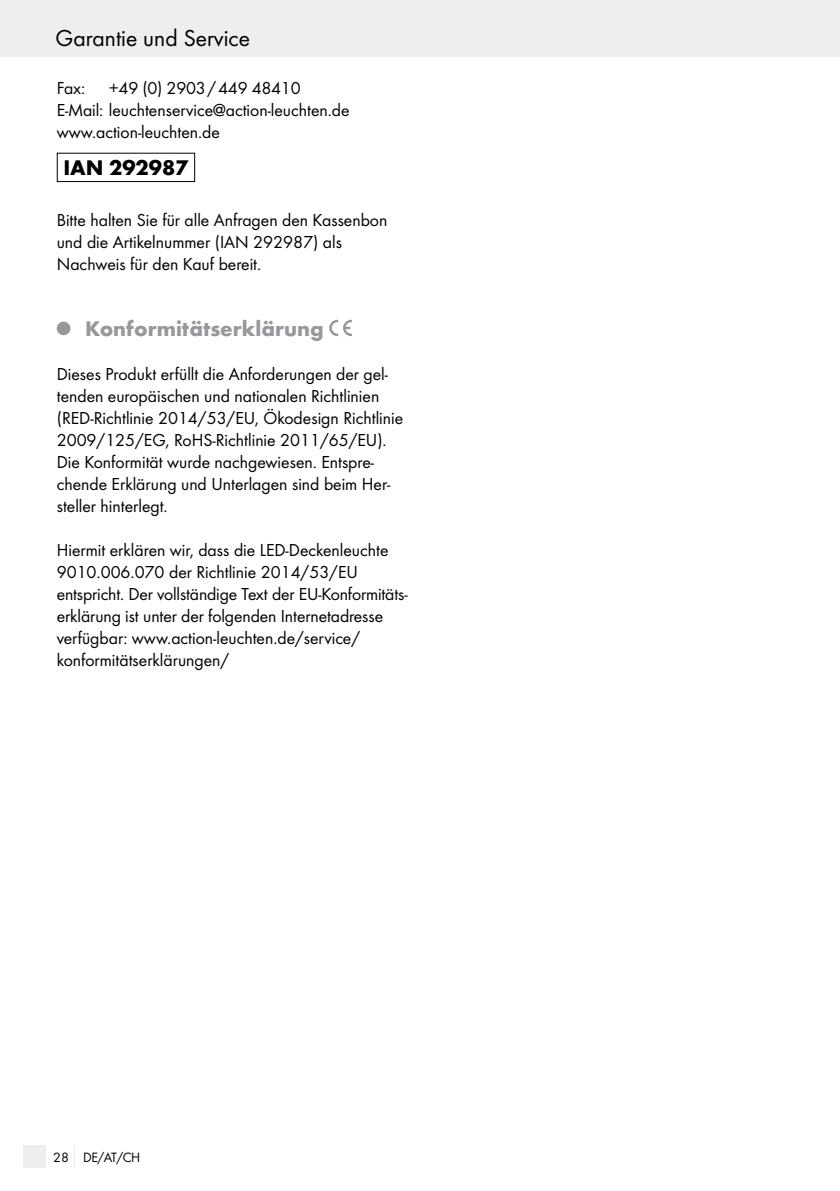
<style>
.page{position:relative;width:840px;height:1191px;background:#fff}
.page>*{position:absolute;margin:0;border:0;box-sizing:border-box;transform-origin:0 0}
.t1{font:24px "Futura Boo";color:#000}
.t2{font:700 22px "Futura";color:#97979c}
.t3{font:700 22px "Futura";color:#000}
.t4{font:18px/22px "Futura Boo";color:#000}
.t5{font:14px "Futura Boo";letter-spacing:-.03em;color:#000}
</style>
<div class="page">
<div style="left:0;top:0;width:839px;height:57px;background:#eceeef"></div>
<div style="left:23px;top:1145px;width:22px;height:23px;background:#eceeef"></div>
<svg style="left:74px;top:1146px;width:1px;height:22px"></svg>
<div style="left:57px;top:153px;width:138px;height:29px;border:1px solid #000"></div>
<div style="left:57px;top:321px;width:13px;height:14px;background:#97979c;border-radius:50%"></div>
<svg style="left:329px;top:320px;width:23px;height:16px"></svg>
<h1 class="t1" style="left:56px;top:24px;width:196px">Garantie und Service</h1>
<p class="t4" style="left:57px;top:77px;width:30px">Fax:</p>
<p class="t4" style="left:57px;top:77px;width:294px;text-indent:52px">+49 (0) 2903/449 48410<br>E-Mail: leuchtenservice@action-leuchten.de www.action-leuchten.de</p>
<p class="t3" style="left:63px;top:154px;width:126px">IAN 292987</p>
<p class="t4" style="left:57px;top:209px;width:332px">Bitte halten Sie für alle Anfragen den Kassenbon und die Artikelnummer (IAN 292987) als<br>Nachweis für den Kauf bereit.</p>
<p class="t2" style="left:85px;top:315px;width:240px">Konformitätserklärung</p>
<p class="t4" style="left:57px;top:363px;width:348px">Dieses Produkt erfüllt die Anforderungen der gel&shy;tenden europäischen und nationalen Richtlinien (RED-Richtlinie 2014/53/EU, Ökodesign Richtlinie 2009/125/EG, RoHS-Richtlinie 2011/65/EU).<br>Die Konformität wurde nachgewiesen. Entspre&shy;chende Erklärung und Unterlagen sind beim Her&shy;steller hinterlegt.</p>
<p class="t4" style="left:57px;top:539px;width:352px">Hiermit erklären wir, dass die LED-Deckenleuchte 9010.006.070 der Richtlinie 2014/53/EU entspricht. Der vollständige Text der EU-Konformitäts&shy;erklärung ist unter der folgenden Internetadresse verfügbar: www.action-leuchten.de/service/ konformitätserklärungen/</p>
<p class="t5" style="left:53px;top:1149px;width:88px">28 DE/AT/CH</p>
</div>
